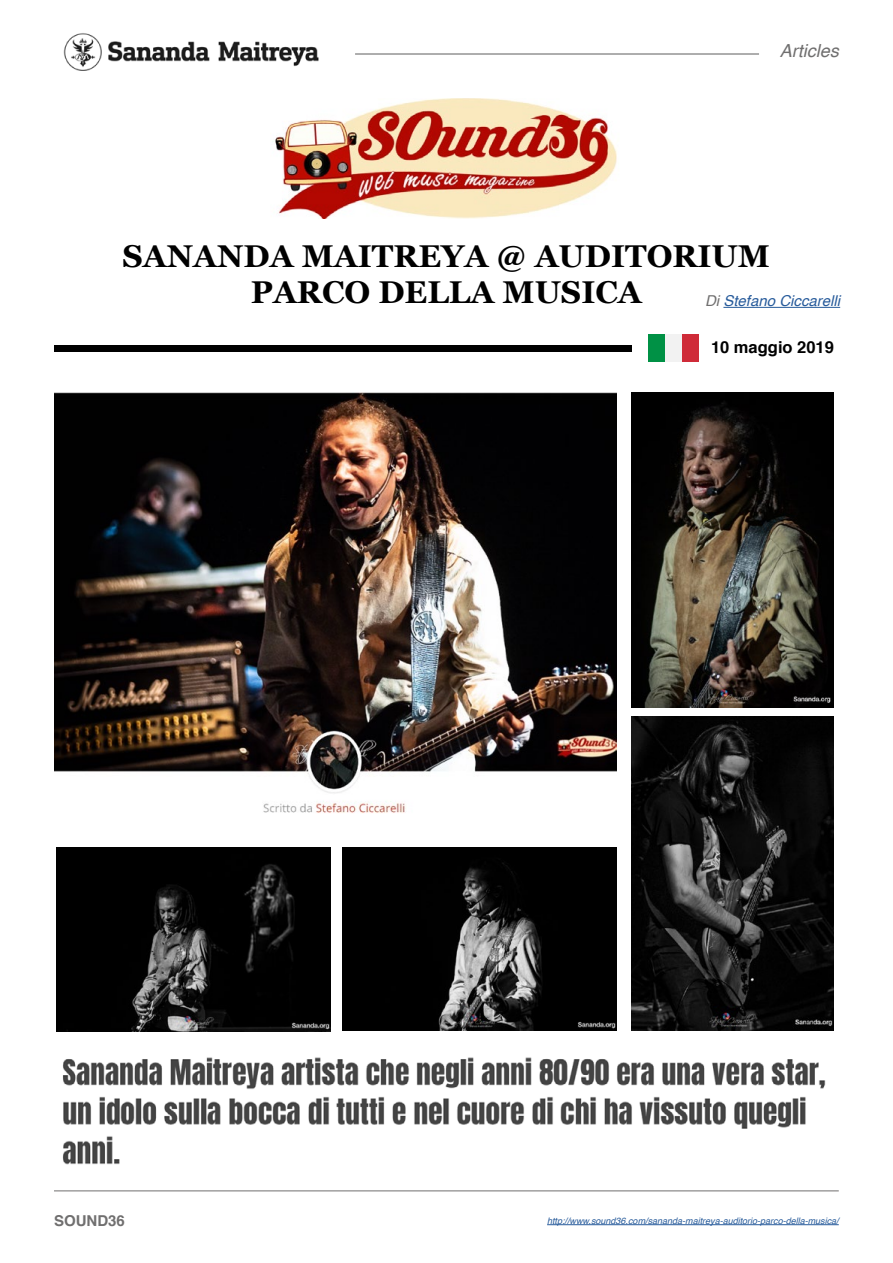
<style>
.page{position:relative;width:893px;height:1263px;background:#fff}
.page>*{position:absolute;margin:0;border:0;box-sizing:border-box;transform-origin:0 0}
.t1{font:700 31.5px/36px "Georgia";color:#000;text-align:center}
.t2{font:italic 18px "Helvetica";color:#706f6f}
.t3{font:700 16.5px "Helvetica";color:#000}
.t4{font:italic 15px "Helvetica";color:#275b9b}
.t5{font:700 15px "Helvetica";color:#706f6f}
.t6{font:italic 9px "Helvetica";color:#275b9b}
.s1{color:#706f6f}
</style>
<div class="page">
<img style="left:56px;top:848px;width:274px;height:183px">
<img style="left:342px;top:848px;width:275px;height:183px">
<div style="left:54px;top:345px;width:577px;height:7px;background:#000"></div>
<img style="left:63px;top:33px;width:256px;height:38px">
<hr style="left:355px;top:53px;width:404px;height:2px;background:#706f6f">
<hr style="left:54px;top:1190px;width:785px;height:1px;background:#706f6f">
<div style="left:648px;top:334px;width:17px;height:28px;background:#009145"></div>
<div style="left:665px;top:334px;width:17px;height:28px;background:#f2f2f2"></div>
<div style="left:682px;top:334px;width:17px;height:28px;background:#cf2b38"></div>
<hr style="left:547px;top:1224px;width:292px;height:1px;background:#275b9b">
<img style="left:275px;top:99px;width:342px;height:120px">
<hr style="left:723px;top:307px;width:117px;height:1px;background:#275b9b">
<img style="left:54px;top:392px;width:563px;height:421px">
<img style="left:62px;top:1057px;width:764px;height:108px">
<img style="left:631px;top:392px;width:203px;height:315px">
<img style="left:631px;top:716px;width:203px;height:314px">
<h2 class="t2" style="left:780px;top:36px;width:61px">Articles</h2>
<h1 class="t1" style="left:123px;top:236px;width:649px">SANANDA MAITREYA @ AUDITORIUM<br>PARCO DELLA MUSICA</h1>
<h3 class="t3" style="left:711px;top:334px;width:124px">10 maggio 2019</h3>
<h3 class="t4" style="left:705px;top:289px;width:137px"><span class="s1">Di</span> Stefano Ciccarelli</h3>
<h3 class="t5" style="left:54px;top:1209px;width:72px">SOUND36</h3>
<p class="t6" style="left:547px;top:1214px;width:293px">http://www.sound36.com/sananda-maitreya-auditorio-parco-della-musica/</p>
</div>
